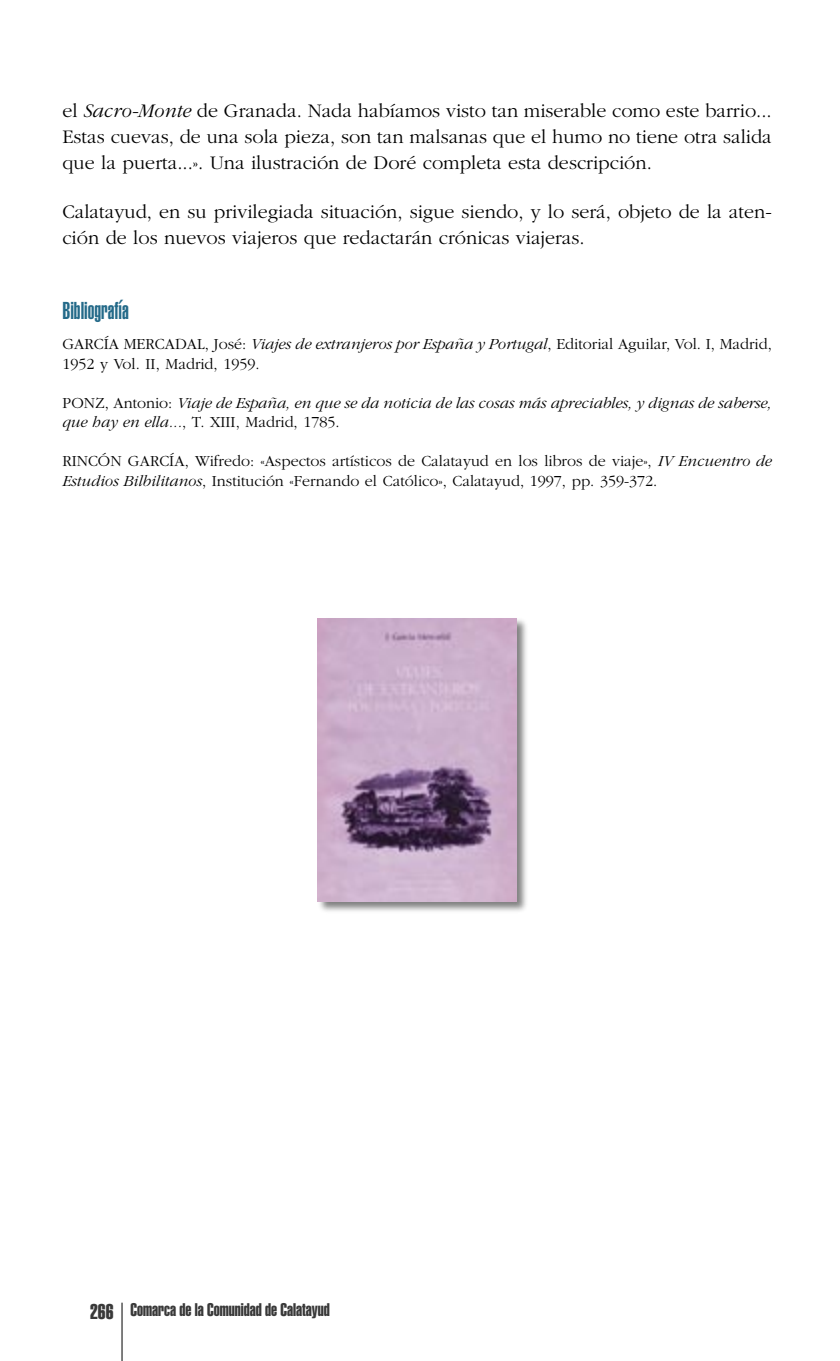
<style>
.page{position:relative;width:840px;height:1361px;background:#fff}
.page>*{position:absolute;margin:0;border:0;box-sizing:border-box;transform-origin:0 0}
.t1{font:900 extra-condensed 24px "Helvetica";color:#246a89}
.t2{font:300 20px/26px "Garamond";color:#000;text-align:justify}
.t3{font:18px "Helvetica Extra Compressed";color:#393939}
.bibliografia_texto{font:300 16px/19.2px "Garamond";color:#000}
.bibliografia_texto-2{font:italic 300 16px/19.2px "Garamond";color:#000}
.s1{font-style:italic}
.s2{font-style:normal}
.s3{font-size:21px}
</style>
<div class="page">
<hr style="left:121px;top:1302px;width:1px;height:59px;background:#000">
<div style="left:316px;top:616px;width:213px;height:298px;background:#000;opacity:.5"></div>
<img style="left:317px;top:618px;width:199px;height:283px">
<p class="t2" style="left:62px;top:98px;width:710px">el <span class="s1">Sacro-Monte</span> de Granada. Nada habíamos visto tan miserable como este barrio...<br>Estas cuevas, de una sola pieza, son tan malsanas que el humo no tiene otra salida que la puerta...». Una ilustración de Doré completa esta descripción.</p>
<p class="t2" style="left:62px;top:199px;width:710px">Calatayud, en su privilegiada situación, sigue siendo, y lo será, objeto de la aten&shy;ción de los nuevos viajeros que redactarán crónicas viajeras.</p>
<p class="t1" style="left:62px;top:297px;width:68px">Bibliografía</p>
<p class="bibliografia_texto" style="left:62px;top:335px;width:710px">GARCÍA MERCADAL, José: <span class="s1">Viajes de extranjeros por España y Portugal</span>, Editorial Aguilar, Vol. I, Madrid,<br>1952 y Vol. II, Madrid, 1959.</p>
<p class="bibliografia_texto-2" style="left:62px;top:393px;width:710px"><span class="s2">PONZ, Antonio:</span> Viaje de España, en que se da noticia de las cosas más apreciables, y dignas de saberse, que hay en ella...<span class="s2">, T. XIII, Madrid, 1785.</span></p>
<p class="bibliografia_texto" style="left:62px;top:452px;width:710px">RINCÓN GARCÍA, Wifredo: «Aspectos artísticos de Calatayud en los libros de viaje», <span class="s1">IV Encuentro de<br>Estudios Bilbilitanos</span>, Institución «Fernando el Católico», Calatayud, 1997, pp. 359-372.</p>
<p class="t3" style="left:90px;top:1299px;width:241px"><span class="s3">266</span> Comarca de la Comunidad de Calatayud</p>
</div>
